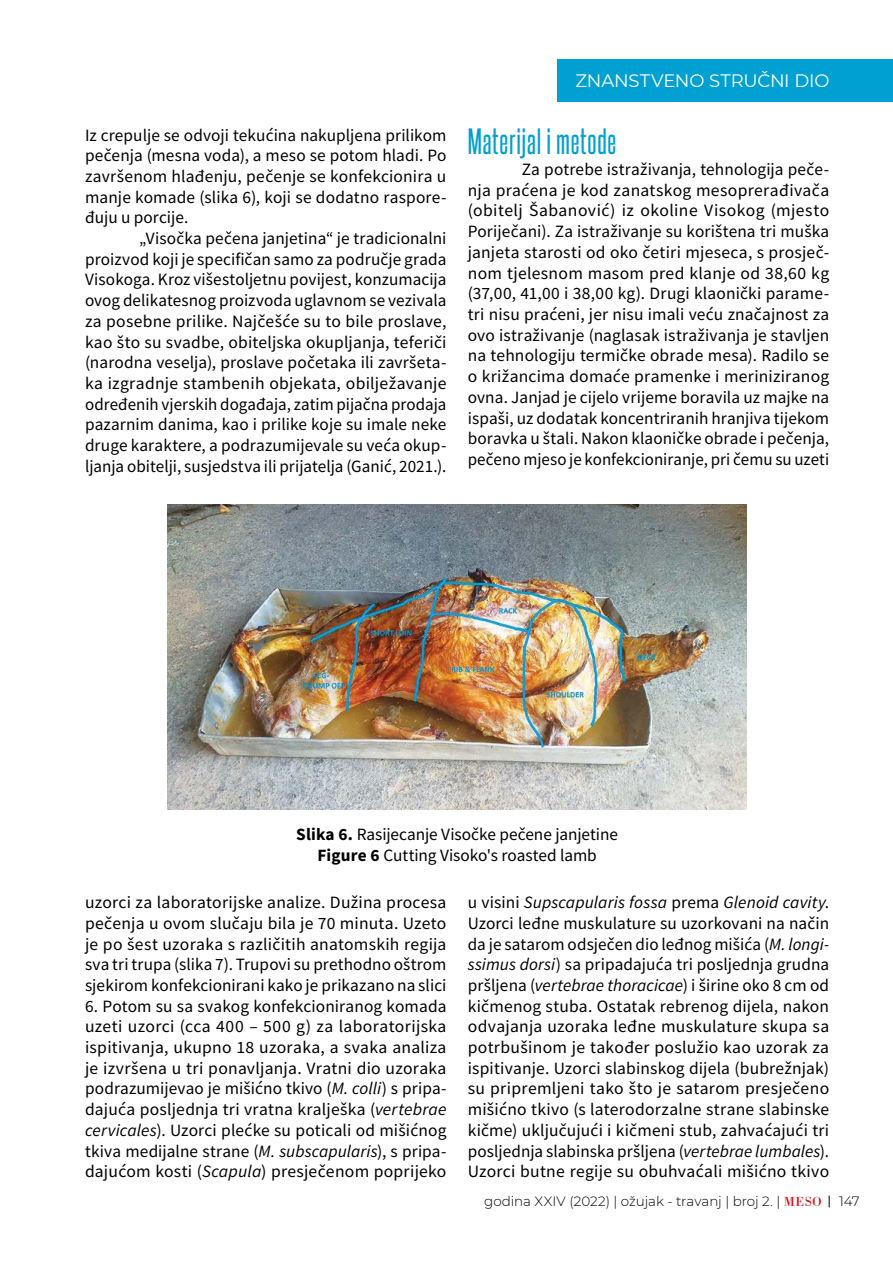
<style>
.page{position:relative;width:893px;height:1263px;background:#fff}
.page>*{position:absolute;margin:0;border:0;box-sizing:border-box;transform-origin:0 0}
.t1{font:31.5px "Steelfish Rg";letter-spacing:.02em;color:#00a0d3}
.t2{font:18px "Montserrat";letter-spacing:-.01em;color:#fff}
.t3{font:17.25px/20.7px "Source Sans Pro";letter-spacing:.005em;color:#000;text-align:justify}
.t4{font:300 13.5px "Montserrat";letter-spacing:-.005em;color:#000}
.s1{font-weight:700}
.s2{font-style:italic}
.s3{font-family:"Bodoni BT";font-weight:400;color:#ce171e}
</style>
<div class="page">
<div style="left:557px;top:60px;width:336px;height:42px;background:#00a0d3"></div>
<svg style="left:829px;top:1195px;width:1px;height:12px"></svg>
<img style="left:168px;top:505px;width:578px;height:305px">
<p class="t3" style="left:85px;top:124px;width:363px">Iz crepulje se odvoji tekućina nakupljena prilikom pečenja (mesna voda), a meso se potom hladi. Po završenom hlađenju, pečenje se konfekcionira u manje komade (slika 6), koji se dodatno raspore&shy;đuju u porcije.</p>
<p class="t3" style="left:85px;top:228px;width:363px;text-indent:54px">„Visočka pečena janjetina“ je tradicionalni proizvod koji je specifičan samo za područje grada Visokoga. Kroz višestoljetnu povijest, konzumacija ovog delikatesnog proizvoda uglavnom se vezivala za posebne prilike. Najčešće su to bile proslave, kao što su svadbe, obiteljska okupljanja, teferiči (narodna veselja), proslave početaka ili završeta&shy;ka izgradnje stambenih objekata, obilježavanje određenih vjerskih događaja, zatim pijačna prodaja pazarnim danima, kao i prilike koje su imale neke druge karaktere, a podrazumijevale su veća okup&shy;ljanja obitelji, susjedstva ili prijatelja (Ganić, 2021.).</p>
<p class="t2" style="left:575px;top:68px;width:256px">ZNANSTVENO STRUČNI DIO</p>
<h1 class="t1" style="left:468px;top:122px;width:150px">Materijal i metode</h1>
<p class="t3" style="left:468px;top:159px;width:363px;text-indent:54px">Za potrebe istraživanja, tehnologija peče&shy;nja praćena je kod zanatskog mesoprerađivača (obitelj Šabanović) iz okoline Visokog (mjesto Poriječani). Za istraživanje su korištena tri muška janjeta starosti od oko četiri mjeseca, s prosječ&shy;nom tjelesnom masom pred klanje od 38,60 kg (37,00, 41,00 i 38,00 kg). Drugi klaonički parame&shy;tri nisu praćeni, jer nisu imali veću značajnost za ovo istraživanje (naglasak istraživanja je stavljen na tehnologiju termičke obrade mesa). Radilo se o križancima domaće pramenke i meriniziranog ovna. Janjad je cijelo vrijeme boravila uz majke na ispaši, uz dodatak koncentriranih hranjiva tijekom boravka u štali. Nakon klaoničke obrade i pečenja, pečeno mjeso je konfekcioniranje, pri čemu su uzeti</p>
<p class="t3" style="left:296px;top:824px;width:323px;text-align:center"><span class="s1">Slika 6.</span> Rasijecanje Visočke pečene janjetine<br><span class="s1">Figure 6</span> Cutting Visoko's roasted lamb</p>
<p class="t3" style="left:85px;top:892px;width:363px">uzorci za laboratorijske analize. Dužina procesa pečenja u ovom slučaju bila je 70 minuta. Uzeto je po šest uzoraka s različitih anatomskih regija sva tri trupa (slika 7). Trupovi su prethodno oštrom sjekirom konfekcionirani kako je prikazano na slici</p>
<p class="t3" style="left:85px;top:995px;width:363px">6. Potom su sa svakog konfekcioniranog komada uzeti uzorci (cca 400 – 500 g) za laboratorijska ispitivanja, ukupno 18 uzoraka, a svaka analiza je izvršena u tri ponavljanja. Vratni dio uzoraka podrazumijevao je mišićno tkivo (<span class="s2">M. colli</span>) s pripa&shy;dajuća posljednja tri vratna kralješka (<span class="s2">vertebrae cervicales</span>). Uzorci plećke su poticali od mišićnog tkiva medijalne strane (<span class="s2">M. subscapularis</span>), s pripa&shy;dajućom kosti (<span class="s2">Scapula</span>) presječenom poprijeko</p>
<p class="t3" style="left:468px;top:892px;width:363px">u visini <span class="s2">Supscapularis fossa</span> prema <span class="s2">Glenoid cavity</span>.<br>Uzorci leđne muskulature su uzorkovani na način da je satarom odsječen dio leđnog mišića (<span class="s2">M. longi&shy;ssimus dorsi</span>) sa pripadajuća tri posljednja grudna pršljena (<span class="s2">vertebrae thoracicae</span>) i širine oko 8 cm od kičmenog stuba. Ostatak rebrenog dijela, nakon odvajanja uzoraka leđne muskulature skupa sa potrbušinom je također poslužio kao uzorak za ispitivanje. Uzorci slabinskog dijela (bubrežnjak) su pripremljeni tako što je satarom presječeno mišićno tkivo (s laterodorzalne strane slabinske kičme) uključujući i kičmeni stub, zahvaćajući tri posljednja slabinska pršljena (<span class="s2">vertebrae lumbales</span>).<br>Uzorci butne regije su obuhvaćali mišićno tkivo</p>
<p class="t4" style="left:484px;top:1192px;width:339px">godina XXIV (2022) | ožujak - travanj | broj 2. | <span class="s3">MESO</span></p>
<p class="t4" style="left:839px;top:1192px;width:22px">147</p>
</div>
